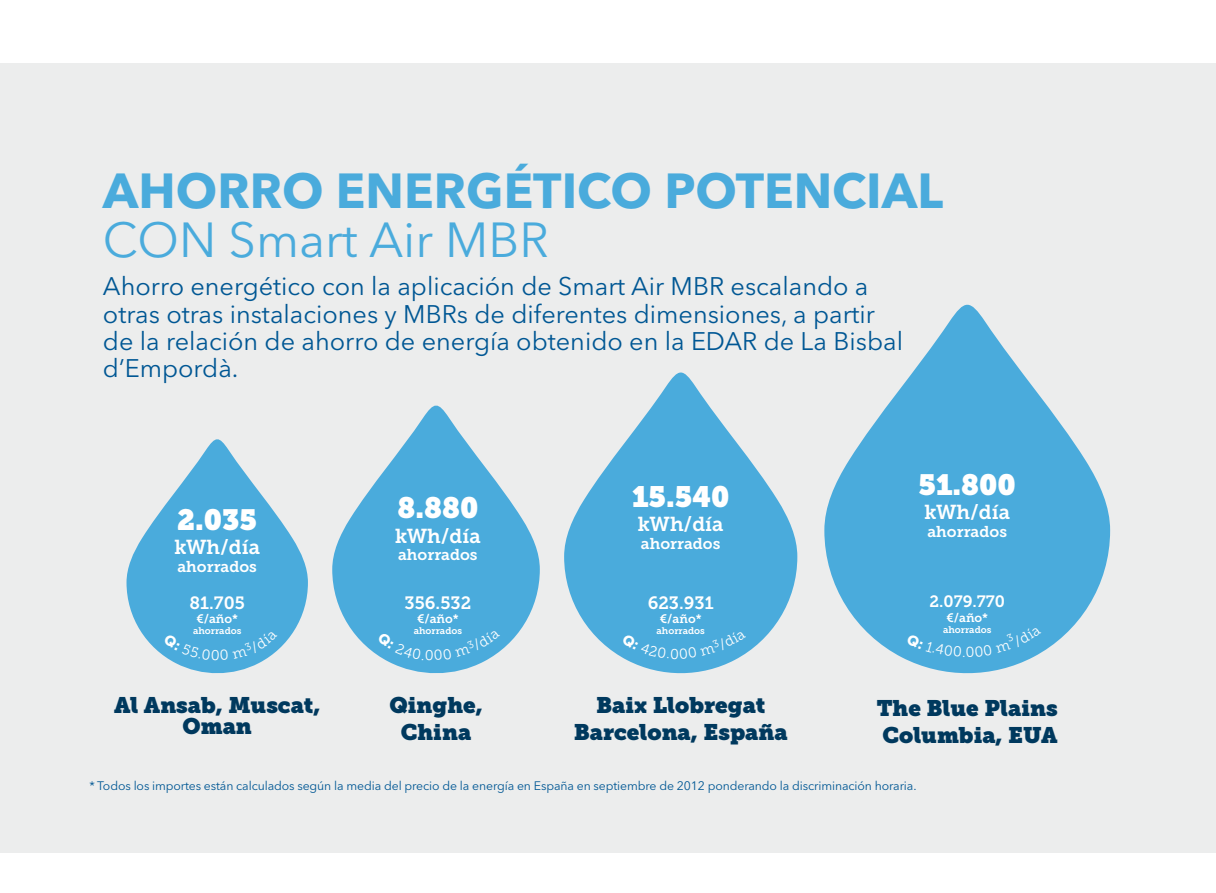
<style>
.page{position:relative;width:1216px;height:893px;background:#fff}
.page>*{position:absolute;margin:0;border:0;box-sizing:border-box;transform-origin:0 0}
.t1{font:700 48.82px "Avenir Next LT Pro";color:#4aabdc}
.t2{font:48.82px "Avenir Next LT Pro";color:#4aabdc}
.t3{font:29.22px "Museo Slab";color:#fff}
.t4{font:29.05px "Museo Slab";color:#fff}
.t5{font:25.38px/27.1px "Avenir Next LT Pro";color:#005794}
.t6{font:22.4px/26.8px "Museo Slab";color:#00395e;text-align:center}
.t7{font:20.12px "Museo Slab 700";color:#fff}
.t8{font:17.68px "Museo Slab 700";color:#fff}
.t9{font:16.28px "Museo Slab 700";color:#fff}
.t10{font:15.58px "Museo Slab 700";color:#fff}
.t11{font:12.25px "Avenir Next LT Pro";letter-spacing:-.01em;color:#005794}
.t12{font:12.25px "Museo Slab 700";color:#fff}
.t13{font:9.62px "Museo Slab 700";color:#fff}
</style>
<div class="page">
<div style="left:0;top:63px;width:1215px;height:789px;background:#eceded"></div>
<svg style="left:126px;top:439px;width:182px;height:235px;fill:#4aabdc"></svg>
<svg style="left:824px;top:304px;width:286px;height:370px;fill:#4aabdc"></svg>
<svg style="left:332px;top:405px;width:208px;height:269px;fill:#4aabdc"></svg>
<svg style="left:564px;top:372px;width:233px;height:302px;fill:#4aabdc"></svg>
<div style="left:163px;top:631px;width:114px;height:29px;background:#4aabdc"></div>
<div style="left:906px;top:627px;width:135px;height:30px;background:#4aabdc"></div>
<div style="left:377px;top:630px;width:123px;height:31px;background:#4aabdc"></div>
<div style="left:621px;top:630px;width:125px;height:29px;background:#4aabdc"></div>
<h1 class="t1" style="left:103px;top:161px;width:841px">AHORRO ENERGÉTICO POTENCIAL</h1>
<h1 class="t2" style="left:103px;top:211px;width:447px">CON Smart Air MBR</h1>
<p class="t5" style="left:103px;top:273px;width:801px">Ahorro energético con la aplicación de Smart Air MBR escalando a otras otras instalaciones y MBRs de diferentes dimensiones, a partir de la relación de ahorro de energía obtenido en la EDAR de La Bisbal d’Empordà.</p>
<p class="t4" style="left:177px;top:503px;width:81px">2.035</p>
<p class="t7" style="left:174px;top:536px;width:87px">kWh/día</p>
<p class="t10" style="left:177px;top:558px;width:81px">ahorrados</p>
<p class="t8" style="left:190px;top:592px;width:57px">81.705</p>
<p class="t12" style="left:196px;top:612px;width:43px">€/año*</p>
<p class="t13" style="left:193px;top:625px;width:50px">ahorrados</p>
<p class="t3" style="left:397px;top:491px;width:82px">8.880</p>
<p class="t7" style="left:395px;top:524px;width:87px">kWh/día</p>
<p class="t10" style="left:398px;top:546px;width:81px">ahorrados</p>
<p class="t8" style="left:404px;top:592px;width:68px">356.532</p>
<p class="t12" style="left:417px;top:612px;width:43px">€/año*</p>
<p class="t13" style="left:413px;top:625px;width:50px">ahorrados</p>
<p class="t3" style="left:632px;top:479px;width:99px">15.540</p>
<p class="t7" style="left:638px;top:512px;width:87px">kWh/día</p>
<p class="t10" style="left:641px;top:534px;width:81px">ahorrados</p>
<p class="t8" style="left:647px;top:592px;width:67px">623.931</p>
<p class="t12" style="left:660px;top:612px;width:43px">€/año*</p>
<p class="t13" style="left:656px;top:625px;width:50px">ahorrados</p>
<p class="t4" style="left:918px;top:467px;width:99px">51.800</p>
<p class="t7" style="left:924px;top:500px;width:87px">kWh/día</p>
<p class="t10" style="left:927px;top:522px;width:81px">ahorrados</p>
<p class="t9" style="left:929px;top:592px;width:77px">2.079.770</p>
<p class="t12" style="left:946px;top:611px;width:43px">€/año*</p>
<p class="t13" style="left:943px;top:624px;width:50px">ahorrados</p>
<p class="t6" style="left:114px;top:694px;width:208px;line-height:21.3px">Al Ansab, Muscat,<br>Oman</p>
<p class="t6" style="left:389px;top:692px;width:95px">Qinghe,<br>China</p>
<p class="t6" style="left:573px;top:692px;width:216px">Baix Llobregat<br>Barcelona, España</p>
<p class="t6" style="left:876px;top:695px;width:182px;text-align:left">The Blue Plains<br>Columbia, EUA</p>
<p class="t11" style="left:89px;top:778px;width:828px">* Todos los importes están calculados según la media del precio de la energía en España en septiembre de 2012 ponderando la discriminación horaria.</p>
</div>
